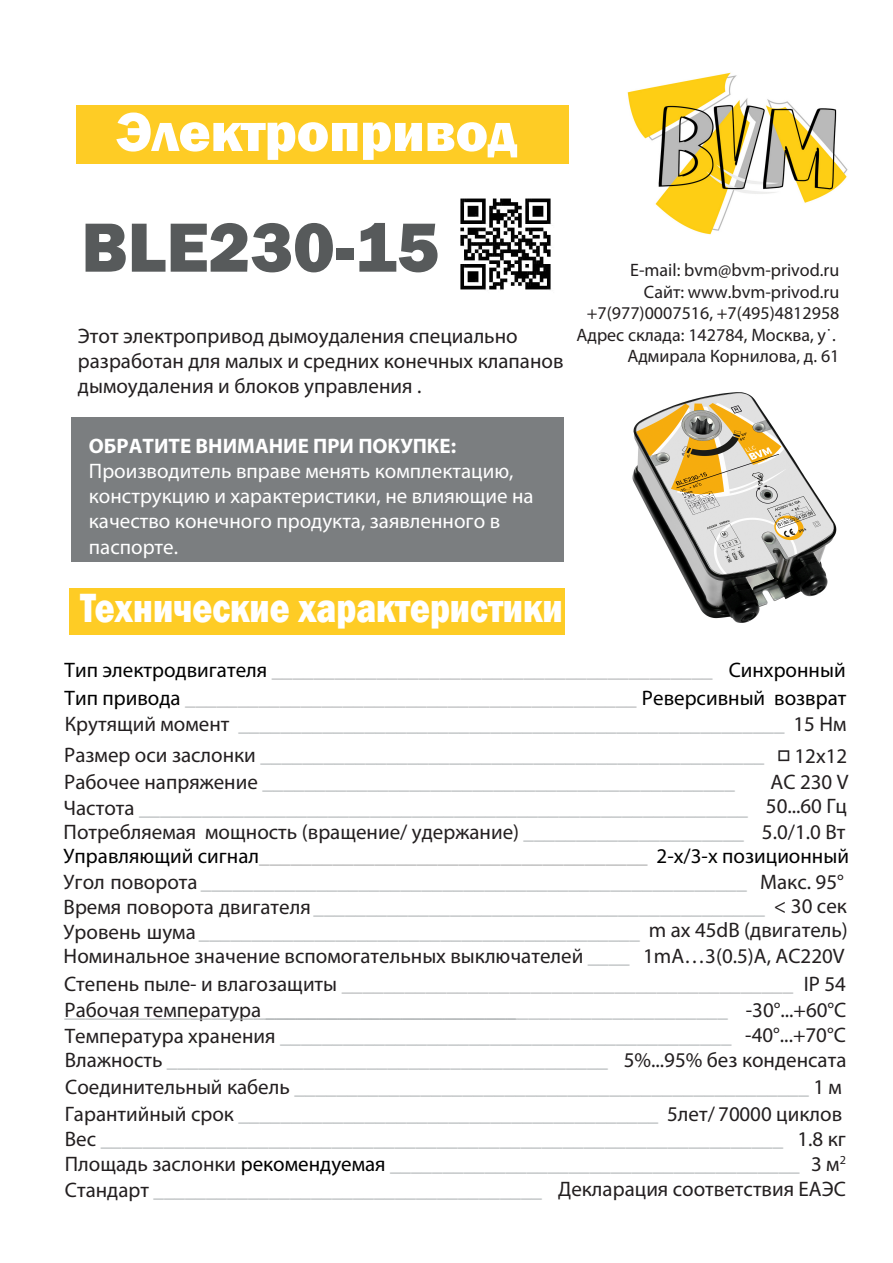
<style>
.page{position:relative;width:893px;height:1263px;background:#fff}
.page>*{position:absolute;margin:0;border:0;box-sizing:border-box;transform-origin:0 0}
.t1{font:800 72px "Franklin Gothic";color:#575a5b}
.t2{font:800 56.85px "Franklin Gothic";color:#fff;scale:.96 1}
.t3{font:800 42px "Franklin Gothic";color:#fff;scale:.81 1}
.t4{font:21px/25px "Myriad Pro";color:#afb3b4}
.t5{font:21px/25.2px "Myriad Pro";color:#231f20}
.t6{font:21px/28.2px "Myriad Pro";color:#b1b3b4}
.t7{font:21px/25.2px "Myriad Pro";color:#fff}
.t8{font:700 21px "Myriad Pro";color:#fff}
.t9{font:21px "Myriad Pro";color:#000}
.t10{font:18px/21.5px "Myriad Pro";color:#231f20;text-align:right}
.s1{color:#000}
.s2{color:#231f20}
.s3{font-family:"Cascadia Mono"}
.s4{color:#aaa}
.s5{color:#afb3b4}
.s6{color:#b1b3b4}
</style>
<div class="page">
<img style="left:627px;top:72px;width:221px;height:163px">
<div style="left:70px;top:588px;width:495px;height:47px;background:#fecc25"></div>
<div style="left:71px;top:417px;width:493px;height:145px;background:#7b7e80"></div>
<div style="left:76px;top:105px;width:492px;height:59px;background:#fecc25"></div>
<img style="left:460px;top:198px;width:92px;height:92px">
<img style="left:632px;top:393px;width:205px;height:230px">
<h2 class="t2" style="left:116px;top:95px;width:419px">Электропривод</h2>
<h1 class="t1" style="left:81px;top:201px;width:359px">BLE230-15</h1>
<p class="t5" style="left:78px;top:323px;width:487px;line-height:24.8px">Этот электропривод дымоудаления специально разработан для малых и средних конечных клапанов дымоудаления и блоков управления .</p>
<p class="t10" style="left:576px;top:259px;width:264px">E-mail: bvm@bvm-privod.ru<br>Сайт: www.bvm-privod.ru +7(977)0007516, +7(495)4812958<br>Адрес склада: 142784, Москва, у˙.<br>Адмирала Корнилова, д. 61</p>
<p class="t8" style="left:89px;top:432px;width:369px">ОБРАТИТЕ ВНИМАНИЕ ПРИ ПОКУПКЕ:</p>
<p class="t7" style="left:89px;top:458px;width:446px">Производитель вправе менять комплектацию, конструкцию и характеристики, не влияющие на качество конечного продукта, заявленного в паспорте.</p>
<h3 class="t3" style="left:80px;top:580px;width:597px">Технические характеристики</h3>
<p class="t9" style="left:729px;top:656px;width:119px">Синхронный</p>
<p class="t6" style="left:65px;top:655px;width:783px"><span class="s1">Тип электродвигателя</span> __________________________________________<br><span class="s1">Тип привода</span> ___________________________________________ <span class="s1">Реверсивный возврат</span></p>
<p class="t4" style="left:65px;top:711px;width:783px"><span class="s2">Крутящий момент</span> ____________________________________________________ <span class="s2">15 Нм</span></p>
<p class="t5" style="left:778px;top:743px;width:71px"><span class="s3">□</span> 12x12</p>
<p class="t4" style="left:64px;top:769px;width:672px"><span class="s2">Рабочее напряжение</span> _____________________________________________</p>
<p class="t4" style="left:64px;top:742px;width:702px"><span class="s2">Размер оси заслонки</span> ________________________________________________</p>
<p class="t4" style="left:64px;top:769px;width:787px;text-indent:707px"><span class="s2">АС 230 V Частота</span> __________________________________________________________ <span class="s2">50...60 Гц Потребляемая мощность (вращение/ удержание)</span> _____________________ <span class="s2">5.0/1.0 Вт </span><span class="s1">Управляющий сигнал</span><span class="s4">_____________________________________</span> <span class="s1">2-х/3-х позиционный </span><span class="s2">Угол поворота</span> ____________________________________________________ <span class="s2">Макс. 95° Время поворота двигателя</span> ___________________________________________ <span class="s2">&lt; 30 сек Уровень шума</span> __________________________________________ <span class="s2">m ax 45dB (двигатель)</span></p>
<p class="t5" style="left:64px;top:942px;width:782px;line-height:28px">Номинальное значение вспомогательных выключателей <span class="s5">____</span> 1mA…3(0.5)A, AC220V<br>Степень пыле- и влагозащиты <span class="s6">___________________________________________</span></p>
<p class="t4" style="left:64px;top:997px;width:201px">___________________</p>
<p class="t5" style="left:624px;top:971px;width:224px;text-align:right">IP 54<br>-30°...+60°С<br>-40°...+70°С<br>5%...95% без конденсата</p>
<p class="t4" style="left:65px;top:997px;width:668px"><span class="s2">Рабочая температура</span> ____________________________________________<br><span class="s2">Температура хранения</span> ___________________________________________<br><span class="s2">Влажность</span> __________________________________________</p>
<p class="t4" style="left:65px;top:1100px;width:779px;line-height:25.5px"><span class="s2">Гарантийный срок</span> ________________________________________ <span class="s2">5лет/ 70000 циклов Вес</span> _________________________________________________________________ <span class="s2">Площадь заслонки</span> <span class="s1">рекомендуемая</span> _______________________________________ <span class="s2">Стандарт</span> _____________________________________</p>
<p class="t4" style="left:65px;top:1074px;width:778px"><span class="s2">Соединительный кабель</span> _________________________________________________ <span class="s2">1 м</span></p>
<p class="t5" style="left:558px;top:1126px;width:289px;text-align:right">1.8 кг<br>3 м<sup>2<br></sup>Декларация соответствия ЕАЭС</p>
</div>
